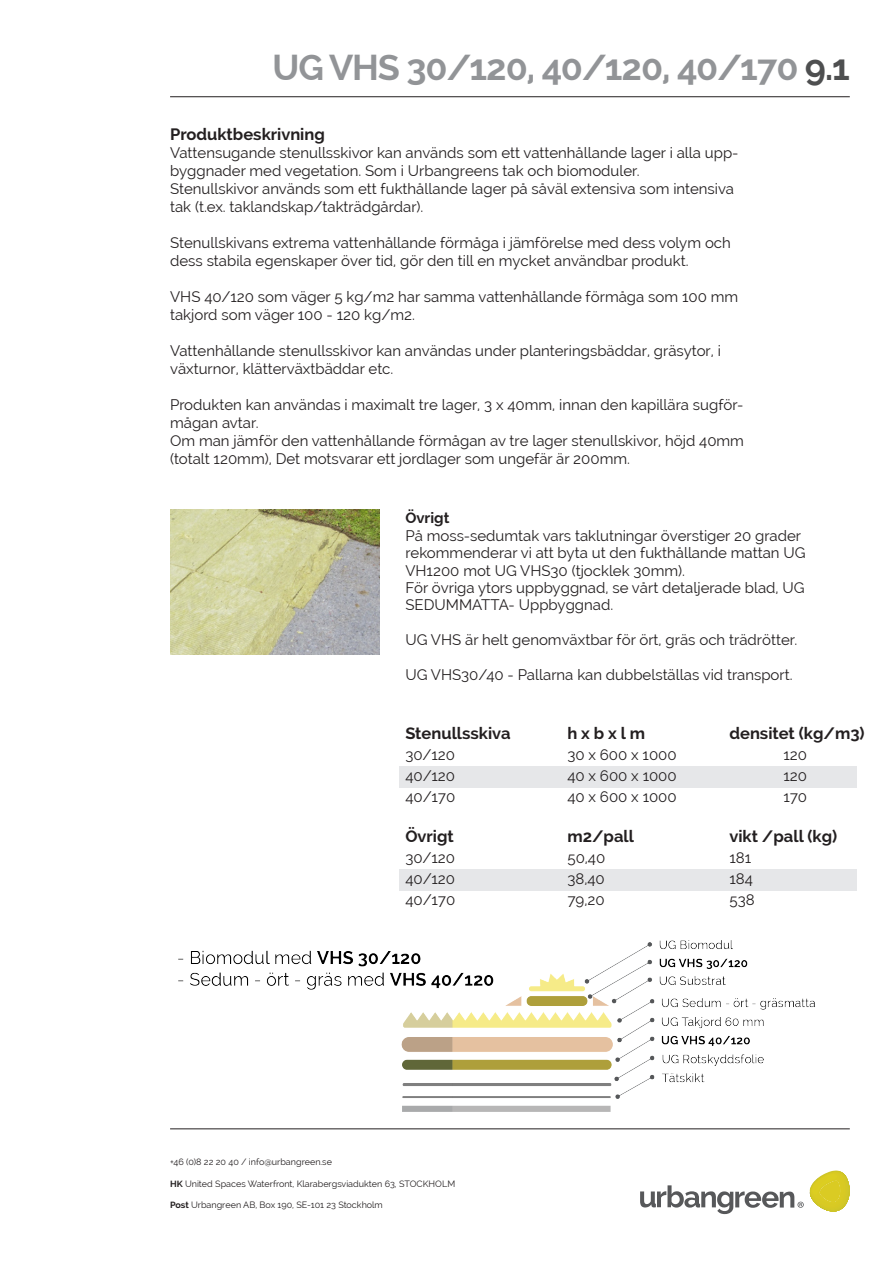
<style>
.page{position:relative;width:893px;height:1263px;background:#fff}
.page>*{position:absolute;margin:0;border:0;box-sizing:border-box;transform-origin:0 0}
.t1{font:700 36px "Raleway";letter-spacing:-.03em;color:#929497}
.t2{font:700 16.5px "Raleway";color:#231f20}
.t3{font:15px/18px "Raleway";color:#231f20}
.t4{font:700 15px "Raleway";color:#231f20}
.t5{font:9px "Raleway";color:#231f20}
.s1{color:#4e4f50}
.s2{font-weight:700}
</style>
<div class="page">
<hr style="left:170px;top:96px;width:680px;height:1px;background:#231f20">
<svg style="left:640px;top:1170px;width:210px;height:44px"></svg>
<hr style="left:170px;top:1128px;width:680px;height:1px;background:#231f20">
<div style="left:399px;top:766px;width:458px;height:22px;background:#e6e7e9"></div>
<div style="left:399px;top:869px;width:458px;height:22px;background:#e6e7e9"></div>
<img style="left:170px;top:509px;width:210px;height:145px">
<img style="left:178px;top:940px;width:637px;height:171px">
<p class="t1" style="left:273px;top:47px;width:579px">UG VHS 30/120, 40/120, 40/170 <span class="s1">9.1</span></p>
<p class="t2" style="left:170px;top:124px;width:156px">Produktbeskrivning</p>
<p class="t3" style="left:170px;top:143px;width:570px">Vattensugande stenullsskivor kan används som ett vattenhållande lager i alla upp&shy;byggnader med vegetation. Som i Urbangreens tak och biomoduler.</p>
<p class="t3" style="left:170px;top:179px;width:565px">Stenullskivor används som ett fukthållande lager på såväl extensiva som intensiva tak (t.ex. taklandskap/takträdgårdar).</p>
<p class="t3" style="left:170px;top:233px;width:562px">Stenullskivans extrema vattenhållande förmåga i jämförelse med dess volym och dess stabila egenskaper över tid, gör den till en mycket användbar produkt.</p>
<p class="t3" style="left:170px;top:287px;width:570px">VHS 40/120 som väger 5 kg/m2 har samma vattenhållande förmåga som 100 mm takjord som väger 100 - 120 kg/m2.</p>
<p class="t3" style="left:170px;top:341px;width:552px">Vattenhållande stenullsskivor kan användas under planteringsbäddar, gräsytor, i växturnor, klätterväxtbäddar etc.</p>
<p class="t3" style="left:170px;top:395px;width:575px">Produkten kan användas i maximalt tre lager, 3 x 40mm, innan den kapillära sugför&shy;mågan avtar.</p>
<p class="t3" style="left:170px;top:431px;width:575px">Om man jämför den vattenhållande förmågan av tre lager stenullskivor, höjd 40mm (totalt 120mm), Det motsvarar ett jordlager som ungefär är 200mm.</p>
<p class="t4" style="left:405px;top:509px;width:46px">Övrigt</p>
<p class="t3" style="left:405px;top:527px;width:402px;line-height:17.4px">På moss-sedumtak vars taklutningar överstiger 20 grader rekommenderar vi att byta ut den fukthållande mattan UG<br>VH1200 mot UG VHS30 (tjocklek 30mm).</p>
<p class="t3" style="left:405px;top:579px;width:401px;line-height:17.4px">För övriga ytors uppbyggnad, se vårt detaljerade blad, UG<br>SEDUMMATTA- Uppbyggnad.</p>
<p class="t3" style="left:405px;top:631px;width:393px">UG VHS är helt genomväxtbar för ört, gräs och trädrötter.</p>
<p class="t3" style="left:405px;top:666px;width:389px">UG VHS30/40 - Pallarna kan dubbelställas vid transport.</p>
<p class="t2" style="left:405px;top:724px;width:107px">Stenullsskiva</p>
<p class="t2" style="left:567px;top:724px;width:79px">h x b x l m</p>
<p class="t2" style="left:729px;top:724px;width:137px">densitet (kg/m3)</p>
<p class="t3" style="left:405px;top:746px;width:51px">30/120</p>
<p class="t3" style="left:567px;top:746px;width:111px">30 x 600 x 1000</p>
<p class="t3" style="left:783px;top:746px;width:25px">120</p>
<p class="t3" style="left:405px;top:767px;width:51px">40/120</p>
<p class="t3" style="left:567px;top:767px;width:111px">40 x 600 x 1000</p>
<p class="t3" style="left:783px;top:767px;width:25px">120</p>
<p class="t3" style="left:405px;top:788px;width:51px">40/170</p>
<p class="t3" style="left:567px;top:788px;width:111px">40 x 600 x 1000</p>
<p class="t3" style="left:783px;top:788px;width:25px">170</p>
<p class="t2" style="left:405px;top:827px;width:50px">Övrigt</p>
<p class="t2" style="left:567px;top:827px;width:68px">m2/pall</p>
<p class="t2" style="left:729px;top:827px;width:109px">vikt /pall (kg)</p>
<p class="t3" style="left:405px;top:848px;width:51px">30/120</p>
<p class="t3" style="left:567px;top:848px;width:39px">50,40</p>
<p class="t3" style="left:729px;top:848px;width:23px">181</p>
<p class="t3" style="left:405px;top:869px;width:51px">40/120</p>
<p class="t3" style="left:567px;top:869px;width:39px">38,40</p>
<p class="t3" style="left:729px;top:869px;width:25px">184</p>
<p class="t3" style="left:405px;top:890px;width:51px">40/170</p>
<p class="t3" style="left:567px;top:890px;width:39px">79,20</p>
<p class="t3" style="left:729px;top:890px;width:27px">538</p>
<p class="t5" style="left:170px;top:1157px;width:163px">+46 (0)8 22 20 40 / info@urbangreen.se</p>
<p class="t5" style="left:170px;top:1178px;width:287px"><span class="s2">HK</span> United Spaces Waterfront, Klarabergsviadukten 63, STOCKHOLM</p>
<p class="t5" style="left:170px;top:1200px;width:214px"><span class="s2">Post</span> Urbangreen AB, Box 190, SE-101 23 Stockholm</p>
</div>
